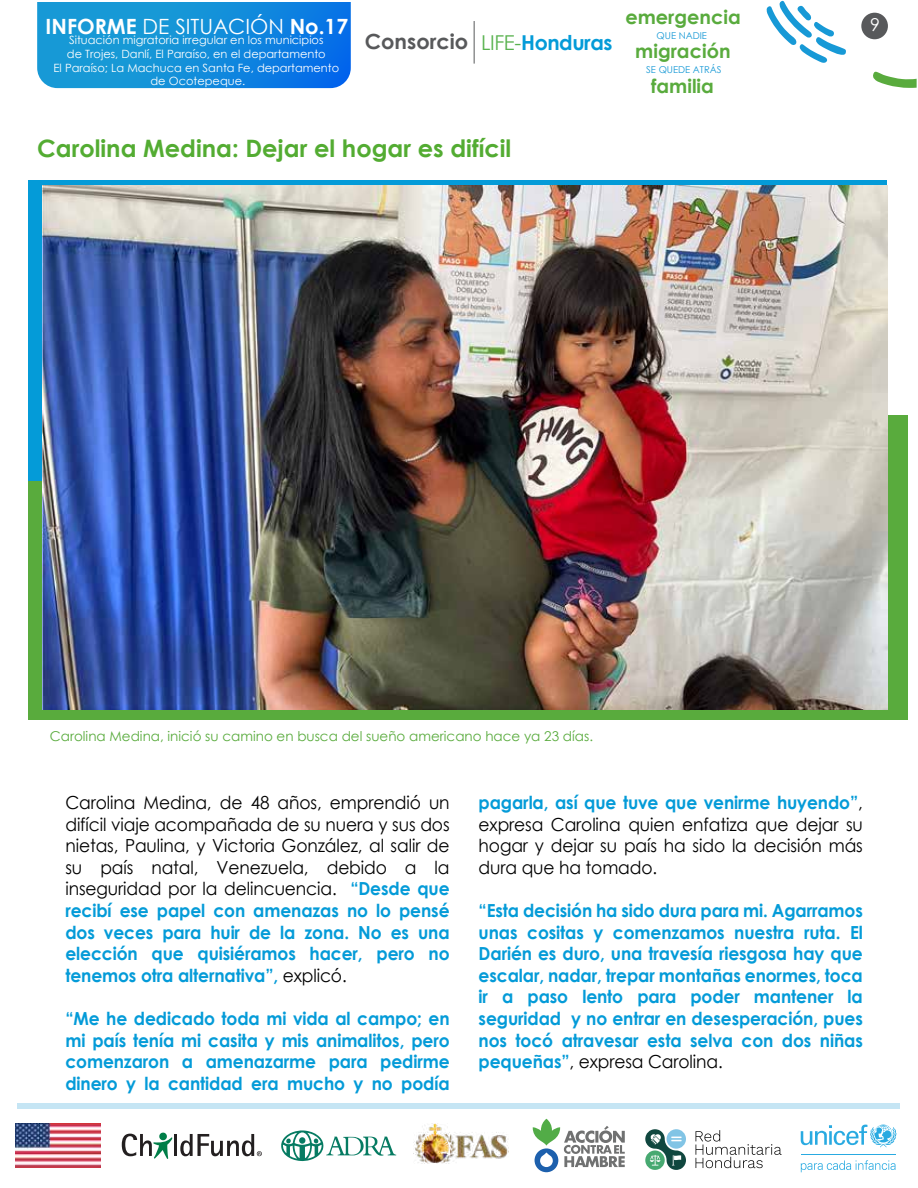
<style>
.page{position:relative;width:918px;height:1188px;background:#fff}
.page>*{position:absolute;margin:0;border:0;box-sizing:border-box;transform-origin:0 0}
.t1{font:700 24px "Century Gothic";color:#53ac32}
.t2{font:700 21px "Century Gothic";color:#fff}
.t3{font:700 20.85px "Century Gothic";color:#58595b}
.t4{font:700 19.35px/33.5px "Century Gothic";color:#59ab3d;text-align:center}
.t5{font:18px/21.6px "Century Gothic";letter-spacing:-.005em;color:#000;text-align:justify;scale:.95 1}
.t6{font:700 18px/21.6px "Century Gothic";letter-spacing:-.005em;color:#049bd8;text-align:justify;scale:.95 1}
.t7{font:17.85px "Century Gothic";color:#fff}
.t8{font:13.5px "Century Gothic";color:#59ab3d}
.t9{font:11.4px/13.6px "Century Gothic";color:#fff;text-align:center}
.t10{font:9.45px "Century Gothic";color:#1799d6}
.s1{font-weight:400}
.s2{font-weight:400;font-size:20.55px;color:#59b24f}
.s3{font-size:20.55px;color:#049bd8}
.s4{font-weight:700;color:#049bd8}
.s5{font-weight:400;color:#000}
</style>
<div class="page">
<svg style="left:873px;top:71px;width:44px;height:17px"></svg>
<svg style="left:766px;top:0;width:80px;height:63px"></svg>
<div style="left:861px;top:13px;width:27px;height:26px;background:#58595b;border-radius:50%"></div>
<svg style="left:37px;top:2px;width:314px;height:86px;background:#138cdb"></svg>
<hr style="left:474px;top:21px;width:1px;height:43px;background:#58595b">
<div style="left:17px;top:1104px;width:882px;height:5px;background:#c5e5f4"></div>
<div style="left:28px;top:415px;width:880px;height:305px;background:#59ab3d"></div>
<div style="left:28px;top:181px;width:859px;height:300px;background:#049bd8"></div>
<svg style="left:801px;top:1125px;width:95px;height:22px"></svg>
<hr style="left:801px;top:1154px;width:94px;height:1px;background:#29aae1">
<svg style="left:801px;top:1160px;width:95px;height:12px"></svg>
<img style="left:16px;top:1124px;width:84px;height:44px">
<svg style="left:281px;top:1130px;width:115px;height:31px"></svg>
<hr style="left:174px;top:1134px;width:3px;height:22px;background:#231f20">
<svg style="left:122px;top:1132px;width:50px;height:27px"></svg>
<svg style="left:180px;top:1134px;width:82px;height:22px"></svg>
<img style="left:413px;top:1124px;width:95px;height:40px">
<svg style="left:533px;top:1119px;width:92px;height:53px"></svg>
<svg style="left:696px;top:1130px;width:86px;height:38px"></svg>
<svg style="left:645px;top:1129px;width:41px;height:41px"></svg>
<img style="left:43px;top:185px;width:845px;height:524px">
<p class="t4" style="left:625px;top:-1px;width:117px">emergencia migración</p>
<p class="t4" style="left:651px;top:69px;width:64px">familia</p>
<p class="t2" style="left:46px;top:10px;width:304px">INFORME <span class="s1">DE SITUACIÓN</span> No.17</p>
<p class="t7" style="left:870px;top:12px;width:11px">9</p>
<p class="t10" style="left:657px;top:29px;width:52px">QUE NADIE</p>
<p class="t10" style="left:646px;top:63px;width:77px">SE QUEDE ATRÁS</p>
<p class="t3" style="left:365px;top:26px;width:249px">Consorcio <span class="s2">LIFE-</span><span class="s3">Honduras</span></p>
<p class="t9" style="left:53px;top:33px;width:287px">Situación migratoria irregular en los municipios<br>de Trojes, Danlí, El Paraíso, en el departamento<br>El Paraíso; La Machuca en Santa Fe, departamento de Ocotepeque.</p>
<h1 class="t1" style="left:37px;top:130px;width:476px">Carolina Medina: Dejar el hogar es difícil</h1>
<p class="t8" style="left:50px;top:727px;width:545px">Carolina Medina, inició su camino en busca del sueño americano hace ya 23 días.</p>
<p class="t5" style="left:65px;top:791px;width:406px">Carolina Medina, de 48 años, emprendió un difícil viaje acompañada de su nuera y sus dos nietas, Paulina, y Victoria González, al salir de su país natal, Venezuela, debido a la inseguridad por la delincuencia. <span class="s4">“Desde que recibí ese papel con amenazas no lo pensé dos veces para huir de la zona. No es una elección que quisiéramos hacer, pero no tenemos otra alternativa”,</span> explicó.</p>
<p class="t6" style="left:65px;top:1007px;width:406px">“Me he dedicado toda mi vida al campo; en mi país tenía mi casita y mis animalitos, pero comenzaron a amenazarme para pedirme dinero y la cantidad era mucho y no podía</p>
<p class="t5" style="left:479px;top:791px;width:406px"><span class="s4">pagarla, así que tuve que venirme huyendo”</span>, expresa Carolina quien enfatiza que dejar su hogar y dejar su país ha sido la decisión más dura que ha tomado.</p>
<p class="t6" style="left:479px;top:899px;width:406px">“Esta decisión ha sido dura para mi. Agarramos unas cositas y comenzamos nuestra ruta. El Darién es duro, una travesía riesgosa hay que escalar, nadar, trepar montañas enormes, toca ir a paso lento para poder mantener la seguridad y no entrar en desesperación, pues nos tocó atravesar esta selva con dos niñas pequeñas”<span class="s5">, expresa Carolina.</span></p>
</div>
